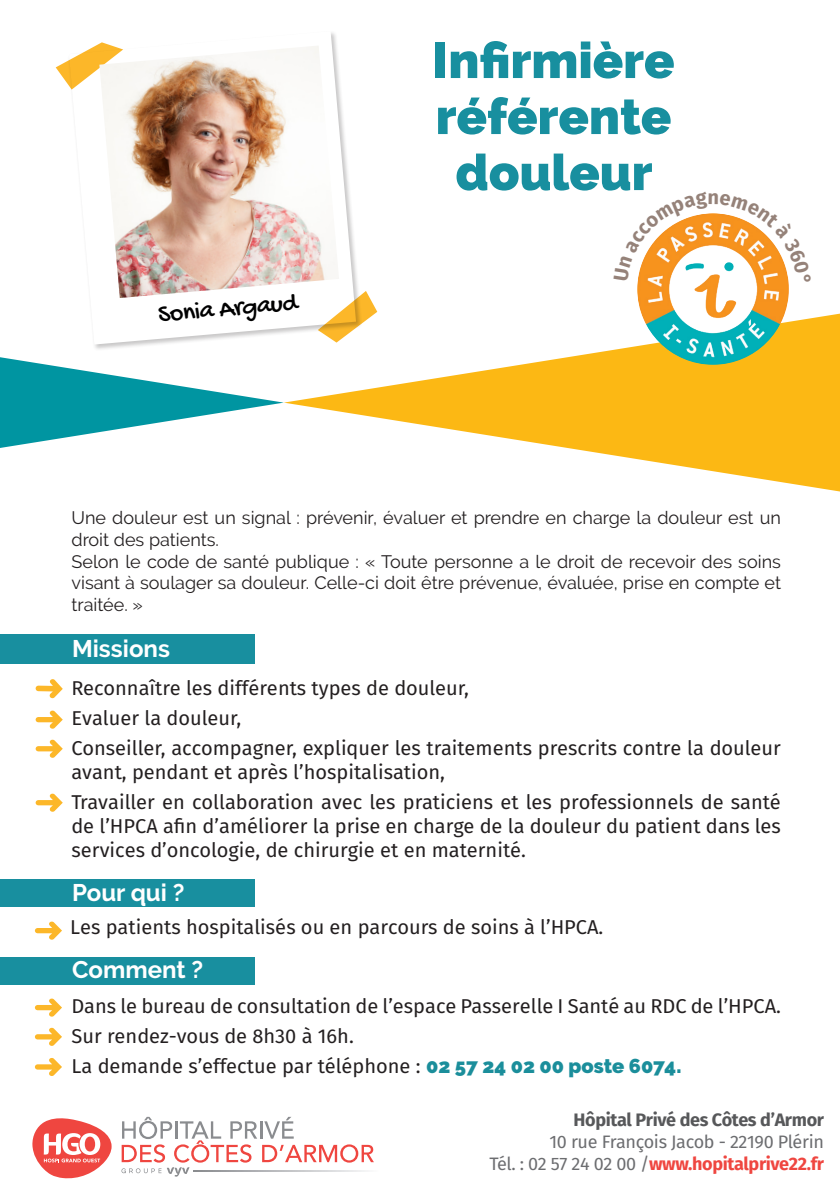
<style>
.page{position:relative;width:840px;height:1191px;background:#fff}
.page>*{position:absolute;margin:0;border:0;box-sizing:border-box;transform-origin:0 0}
.t1{font:900 50px "Raleway";color:#188f9f}
.t2{font:26px "Gochi Hand";color:#000001}
.t3{font:700 24px "Raleway";color:#fff}
.t4{font:20px/24px "Fira Sans";color:#231f20}
.t5{font:18px/21.6px "Raleway";color:#231f20}
.t6{font:700 18px "Fira Sans";letter-spacing:-.02em;color:#ef4640}
.t7{font:18px "Fira Sans";letter-spacing:-.02em;color:#6c6d70}
.t8{font:700 18px "Fira Sans";letter-spacing:-.02em;color:#57585a}
.s1{font-family:"Raleway";font-weight:900;color:#1b8e9b}
.s2{font-weight:400;color:#6c6d70}
</style>
<div class="page">
<svg style="left:283px;top:314px;width:556px;height:177px;fill:#fcb814"></svg>
<svg style="left:0;top:357px;width:283px;height:91px"></svg>
<hr style="left:193px;top:1170px;width:185px;height:1px;background:#fbfbfb">
<svg style="left:121px;top:1116px;width:253px;height:60px"></svg>
<svg style="left:32px;top:1118px;width:80px;height:61px"></svg>
<img style="left:637px;top:213px;width:151px;height:152px;border-radius:76px">
<svg style="left:36px;top:679px;width:27px;height:19px"></svg>
<div style="left:68px;top:30px;width:294px;height:321px;background:#231f20;opacity:.25"></div>
<svg style="left:69px;top:31px;width:287px;height:313px"></svg>
<svg style="left:317px;top:291px;width:60px;height:51px"></svg>
<svg style="left:56px;top:42px;width:67px;height:48px"></svg>
<div style="left:0;top:634px;width:254px;height:29px;background:#188f9f"></div>
<div style="left:0;top:879px;width:254px;height:28px;background:#188f9f"></div>
<div style="left:0;top:957px;width:254px;height:27px;background:#188f9f"></div>
<svg style="left:35px;top:921px;width:27px;height:18px"></svg>
<svg style="left:35px;top:998px;width:27px;height:18px"></svg>
<svg style="left:35px;top:1027px;width:27px;height:19px"></svg>
<svg style="left:35px;top:1058px;width:27px;height:18px"></svg>
<svg style="left:36px;top:710px;width:27px;height:18px"></svg>
<svg style="left:36px;top:739px;width:27px;height:19px"></svg>
<svg style="left:36px;top:793px;width:27px;height:18px"></svg>
<img style="left:99px;top:46px;width:240px;height:252px">
<svg style="left:637px;top:213px;width:152px;height:69px"></svg>
<p class="t2" style="left:157px;top:301px;width:141px;rotate:-5deg">Sonia Argaud</p>
<p class="t1" style="left:432px;top:31px;width:243px">Infirmière</p>
<p class="t1" style="left:435px;top:87px;width:237px">référente</p>
<p class="t1" style="left:455px;top:143px;width:198px">douleur</p>
<p class="t5" style="left:71px;top:507px;width:710px">Une douleur est un signal : prévenir, évaluer et prendre en charge la douleur est un droit des patients.</p>
<p class="t5" style="left:71px;top:550px;width:710px;text-align:justify">Selon le code de santé publique : « Toute personne a le droit de recevoir des soins visant à soulager sa douleur. Celle-ci doit être prévenue, évaluée, prise en compte et traitée. »</p>
<p class="t3" style="left:72px;top:634px;width:99px">Missions</p>
<p class="t4" style="left:71px;top:677px;width:398px">Reconnaître les différents types de douleur,</p>
<p class="t4" style="left:71px;top:707px;width:171px">Evaluer la douleur,</p>
<p class="t4" style="left:71px;top:737px;width:710px">Conseiller, accompagner, expliquer les traitements prescrits contre la douleur avant, pendant et après l’hospitalisation,</p>
<p class="t4" style="left:71px;top:791px;width:710px;text-align:justify">Travailler en collaboration avec les praticiens et les professionnels de santé de l’HPCA afin d’améliorer la prise en charge de la douleur du patient dans les services d’oncologie, de chirurgie et en maternité.</p>
<p class="t3" style="left:72px;top:878px;width:114px">Pour qui ?</p>
<p class="t4" style="left:70px;top:917px;width:534px">Les patients hospitalisés ou en parcours de soins à l’HPCA.</p>
<p class="t3" style="left:72px;top:956px;width:133px">Comment ?</p>
<p class="t4" style="left:71px;top:995px;width:710px">Dans le bureau de consultation de l’espace Passerelle I Santé au RDC de l’HPCA.</p>
<p class="t4" style="left:71px;top:1025px;width:284px">Sur rendez-vous de 8h30 à 16h.</p>
<p class="t4" style="left:71px;top:1055px;width:611px">La demande s’effectue par téléphone : <span class="s1">02 57 24 02 00 poste 6074.</span></p>
<p class="t8" style="left:573px;top:1106px;width:252px">Hôpital Privé des Côtes d’Armor</p>
<p class="t7" style="left:549px;top:1128px;width:276px">10 rue François Jacob - 22190 Plérin</p>
<p class="t6" style="left:489px;top:1150px;width:336px"><span class="s2">Tél. : 02 57 24 02 00 /</span>www.hopitalprive22.fr</p>
</div>
